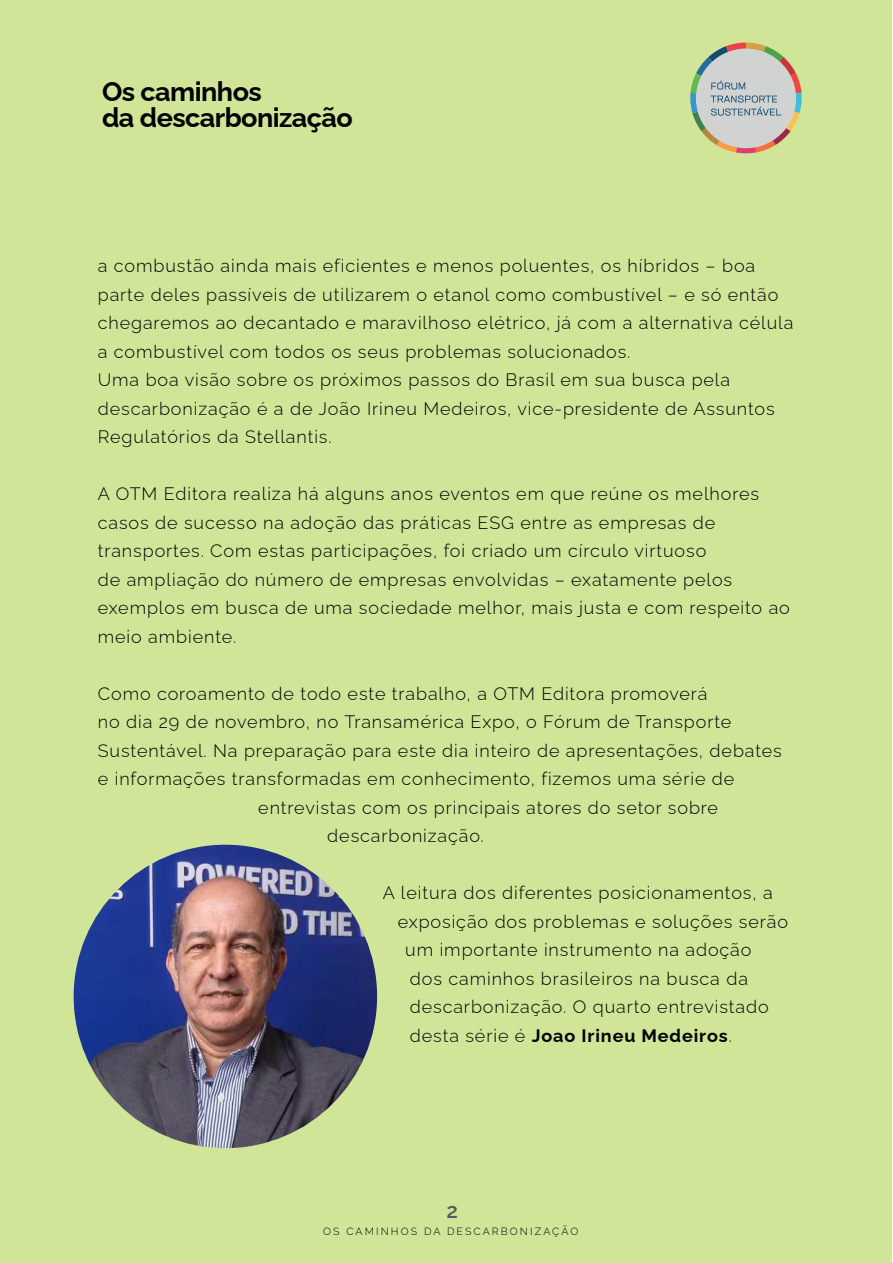
<style>
.page{position:relative;width:893px;height:1263px;background:#fff}
.page>*{position:absolute;margin:0;border:0;box-sizing:border-box;transform-origin:0 0}
.t1{font:700 27px/25.5px "Raleway";letter-spacing:-.02em;color:#000}
.t2{font:600 21px "Raleway";color:#58595b}
.t3{font:300 18px/28.5px "Raleway";letter-spacing:.05em;color:#000}
.t4{font:700 18px "Raleway";letter-spacing:.05em;color:#000}
.t5{font:300 10.5px "Raleway";letter-spacing:.2em;color:#000}
.s1{font-weight:300}
</style>
<div class="page">
<div style="left:0;top:0;width:892px;height:1262px;background:#d0e598"></div>
<svg style="left:690px;top:43px;width:112px;height:110px"></svg>
<img style="left:74px;top:845px;width:303px;height:303px;border-radius:152px">
<h1 class="t1" style="left:102px;top:76px;width:252px">Os caminhos<br>da descarbonização</h1>
<p class="t3" style="left:98px;top:249px;width:697px">a combustão ainda mais eficientes e menos poluentes, os híbridos – boa parte deles passíveis de utilizarem o etanol como combustível – e só então chegaremos ao decantado e maravilhoso elétrico, já com a alternativa célula a combustível com todos os seus problemas solucionados.<br>Uma boa visão sobre os próximos passos do Brasil em sua busca pela descarbonização é a de João Irineu Medeiros, vice-presidente de Assuntos Regulatórios da Stellantis.</p>
<p class="t3" style="left:98px;top:477px;width:694px">A OTM Editora realiza há alguns anos eventos em que reúne os melhores casos de sucesso na adoção das práticas ESG entre as empresas de transportes. Com estas participações, foi criado um círculo virtuoso<br>de ampliação do número de empresas envolvidas – exatamente pelos exemplos em busca de uma sociedade melhor, mais justa e com respeito ao meio ambiente.</p>
<p class="t3" style="left:98px;top:677px;width:611px">Como coroamento de todo este trabalho, a OTM Editora promoverá</p>
<p class="t3" style="left:98px;top:705px;width:635px">no dia 29 de novembro, no Transamérica Expo, o Fórum de Transporte</p>
<p class="t3" style="left:98px;top:734px;width:686px">Sustentável. Na preparação para este dia inteiro de apresentações, debates</p>
<p class="t3" style="left:98px;top:762px;width:638px">e informações transformadas em conhecimento, fizemos uma série de</p>
<p class="t3" style="left:258px;top:791px;width:461px">entrevistas com os principais atores do setor sobre</p>
<p class="t3" style="left:327px;top:819px;width:158px">descarbonização.</p>
<p class="t3" style="left:383px;top:876px;width:392px">A leitura dos diferentes posicionamentos, a</p>
<p class="t3" style="left:398px;top:905px;width:392px">exposição dos problemas e soluções serão</p>
<p class="t3" style="left:405px;top:933px;width:348px">um importante instrumento na adoção</p>
<p class="t3" style="left:410px;top:962px;width:340px">dos caminhos brasileiros na busca da</p>
<p class="t3" style="left:410px;top:990px;width:360px">descarbonização. O quarto entrevistado</p>
<p class="t4" style="left:410px;top:1021px;width:324px"><span class="s1">desta série é</span> Joao Irineu Medeiros<span class="s1">.</span></p>
<p class="t2" style="left:447px;top:1193px;width:13px">2</p>
<p class="t5" style="left:323px;top:1222px;width:257px">OS CAMINHOS DA DESCARBONIZAÇÃO</p>
</div>
